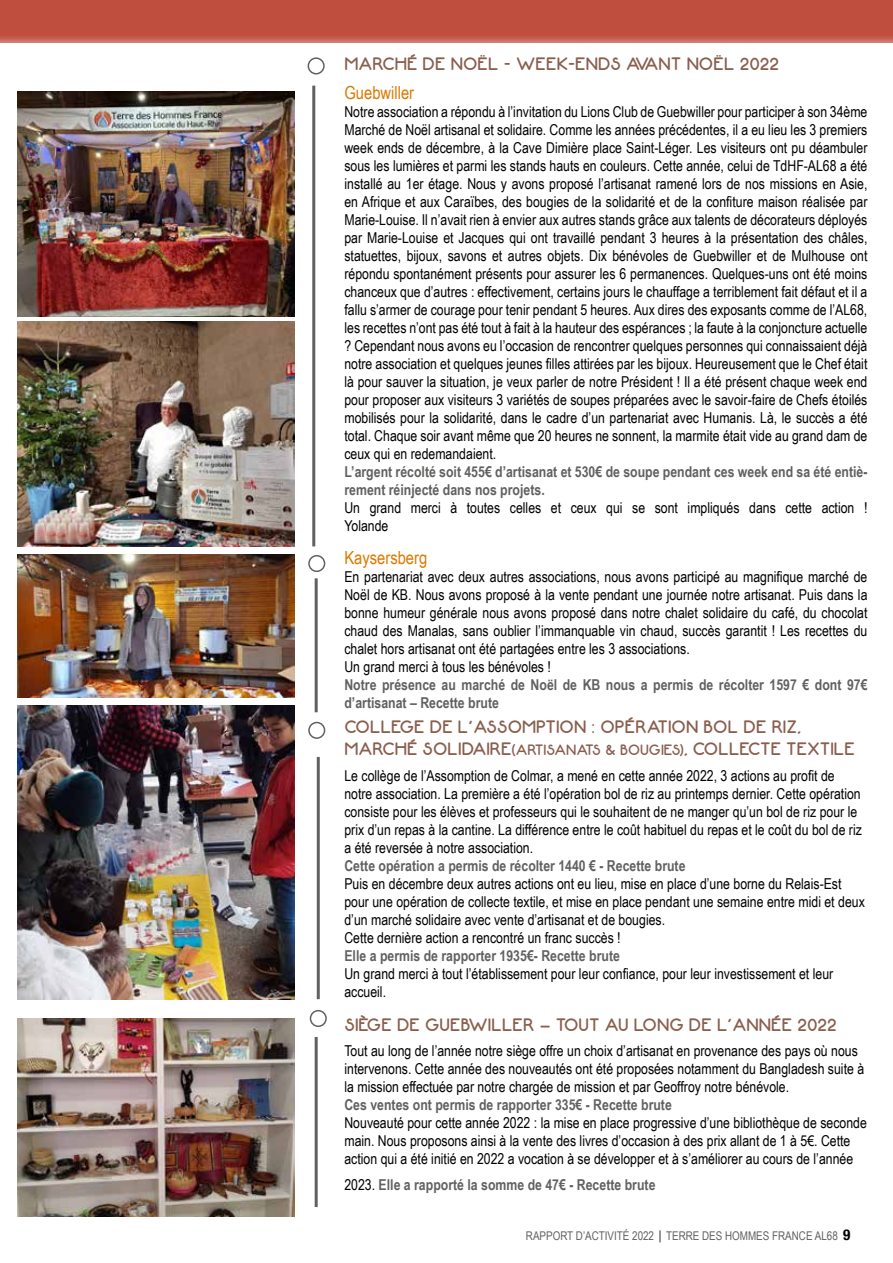
<style>
.page{position:relative;width:893px;height:1263px;background:#fff}
.page>*{position:absolute;margin:0;border:0;box-sizing:border-box;transform-origin:0 0}
.t1{font:18px/21.6px "Neon 80 s";color:#895f4e}
.t2{font:18px "Arial Narrow";color:#db7900}
.t3{font:15px/18px "Arial Narrow";color:#000}
.t4{font:700 15px/18px "Arial Narrow";color:#616160}
.t5{font:12px "Arial Narrow";color:#616160}
.s1{font-size:15px}
.s2{font-weight:400;color:#000}
.s3{font-family:"Helvetica Neue LT Com";font-weight:700;font-stretch:condensed;font-size:15px;color:#000}
</style>
<div class="page">
<div style="left:0;top:0;width:893px;height:43px;background:#fff;opacity:.75"></div>
<hr style="left:312px;top:86px;width:3px;height:460px;background:#616160">
<hr style="left:315px;top:578px;width:3px;height:134px;background:#616160">
<div style="left:308px;top:57px;width:17px;height:17px;border:2px solid #616160;border-radius:50%"></div>
<img style="left:17px;top:555px;width:278px;height:142px">
<div style="left:308px;top:555px;width:17px;height:17px;border:2px solid #616160;border-radius:50%"></div>
<img style="left:17px;top:91px;width:278px;height:225px">
<img style="left:17px;top:321px;width:278px;height:225px">
<div style="left:308px;top:722px;width:17px;height:17px;border:2px solid #616160;border-radius:50%"></div>
<img style="left:17px;top:706px;width:278px;height:293px">
<hr style="left:317px;top:757px;width:3px;height:242px;background:#616160">
<div style="left:310px;top:1010px;width:17px;height:17px;border:2px solid #616160;border-radius:50%"></div>
<hr style="left:315px;top:1037px;width:3px;height:170px;background:#616160">
<img style="left:17px;top:1018px;width:278px;height:198px">
<p class="t1" style="left:344px;top:53px;width:436px">MARCHÉ DE NOËL - WEEK-ENDS AVANT NOËL 2022</p>
<p class="t2" style="left:344px;top:79px;width:71px">Guebwiller</p>
<p class="t3" style="left:344px;top:102px;width:525px;text-align:justify">Notre association a répondu à l’invitation du Lions Club de Guebwiller pour participer à son 34ème Marché de Noël artisanal et solidaire. Comme les années précédentes, il a eu lieu les 3 premiers week ends de décembre, à la Cave Dimière place Saint-Léger. Les visiteurs ont pu déambuler sous les lumières et parmi les stands hauts en couleurs. Cette année, celui de TdHF-AL68 a été installé au 1er étage. Nous y avons proposé l’artisanat ramené lors de nos missions en Asie, en Afrique et aux Caraïbes, des bougies de la solidarité et de la confiture maison réalisée par Marie-Louise. Il n’avait rien à envier aux autres stands grâce aux talents de décorateurs déployés par Marie-Louise et Jacques qui ont travaillé pendant 3 heures à la présentation des châles, statuettes, bijoux, savons et autres objets. Dix bénévoles de Guebwiller et de Mulhouse ont répondu spontanément présents pour assurer les 6 permanences. Quelques-uns ont été moins chanceux que d’autres : effectivement, certains jours le chauffage a terriblement fait défaut et il a fallu s’armer de courage pour tenir pendant 5 heures. Aux dires des exposants comme de l’AL68, les recettes n’ont pas été tout à fait à la hauteur des espérances ; la faute à la conjoncture actuelle ? Cependant nous avons eu l’occasion de rencontrer quelques personnes qui connaissaient déjà notre association et quelques jeunes filles attirées par les bijoux. Heureusement que le Chef était là pour sauver la situation, je veux parler de notre Président ! Il a été présent chaque week end pour proposer aux visiteurs 3 variétés de soupes préparées avec le savoir-faire de Chefs étoilés mobilisés pour la solidarité, dans le cadre d’un partenariat avec Humanis. Là, le succès a été total. Chaque soir avant même que 20 heures ne sonnent, la marmite était vide au grand dam de ceux qui en redemandaient.</p>
<p class="t4" style="left:344px;top:462px;width:524px">L’argent récolté soit 455€ d’artisanat et 530€ de soupe pendant ces week end sa été entiè&shy;rement réinjecté dans nos projets.</p>
<p class="t3" style="left:344px;top:498px;width:524px">Un grand merci à toutes celles et ceux qui se sont impliqués dans cette action !<br>Yolande</p>
<p class="t2" style="left:344px;top:544px;width:84px">Kaysersberg</p>
<p class="t3" style="left:344px;top:567px;width:525px">En partenariat avec deux autres associations, nous avons participé au magnifique marché de Noël de KB. Nous avons proposé à la vente pendant une journée notre artisanat. Puis dans la bonne humeur générale nous avons proposé dans notre chalet solidaire du café, du chocolat chaud des Manalas, sans oublier l’immanquable vin chaud, succès garantit ! Les recettes du chalet hors artisanat ont été partagées entre les 3 associations.<br>Un grand merci à tous les bénévoles !</p>
<p class="t4" style="left:344px;top:675px;width:525px">Notre présence au marché de Noël de KB nous a permis de récolter 1597 € dont 97€ d’artisanat – Recette brute</p>
<p class="t1" style="left:344px;top:716px;width:512px">COLLEGE DE L’ASSOMPTION : OPÉRATION BOL DE RIZ,<br>MARCHÉ SOLIDAIRE<span class="s1">(ARTISANATS &amp; BOUGIES)</span>, COLLECTE TEXTILE</p>
<p class="t3" style="left:344px;top:766px;width:519px">Le collège de l’Assomption de Colmar, a mené en cette année 2022, 3 actions au profit de notre association. La première a été l’opération bol de riz au printemps dernier. Cette opération consiste pour les élèves et professeurs qui le souhaitent de ne manger qu’un bol de riz pour le prix d’un repas à la cantine. La différence entre le coût habituel du repas et le coût du bol de riz a été reversée à notre association.</p>
<p class="t4" style="left:344px;top:856px;width:343px">Cette opération a permis de récolter 1440 € - Recette brute</p>
<p class="t3" style="left:344px;top:874px;width:522px">Puis en décembre deux autres actions ont eu lieu, mise en place d’une borne du Relais-Est pour une opération de collecte textile, et mise en place pendant une semaine entre midi et deux d’un marché solidaire avec vente d’artisanat et de bougies.<br>Cette dernière action a rencontré un franc succès !</p>
<p class="t4" style="left:344px;top:946px;width:277px">Elle a permis de rapporter 1935€- Recette brute</p>
<p class="t3" style="left:344px;top:964px;width:490px">Un grand merci à tout l’établissement pour leur confiance, pour leur investissement et leur accueil.</p>
<p class="t1" style="left:344px;top:1014px;width:494px">SIÈGE DE GUEBWILLER – TOUT AU LONG DE L’ANNÉE 2022</p>
<p class="t3" style="left:344px;top:1041px;width:521px">Tout au long de l’année notre siège offre un choix d’artisanat en provenance des pays où nous intervenons. Cette année des nouveautés ont été proposées notamment du Bangladesh suite à la mission effectuée par notre chargée de mission et par Geoffroy notre bénévole.</p>
<p class="t4" style="left:344px;top:1095px;width:329px">Ces ventes ont permis de rapporter 335€ - Recette brute</p>
<p class="t3" style="left:344px;top:1113px;width:524px">Nouveauté pour cette année 2022 : la mise en place progressive d’une bibliothèque de seconde main. Nous proposons ainsi à la vente des livres d’occasion à des prix allant de 1 à 5€. Cette action qui a été initié en 2022 a vocation à se développer et à s’améliorer au cours de l’année</p>
<p class="t4" style="left:344px;top:1175px;width:313px"><span class="s2">2023.</span> Elle a rapporté la somme de 47€ - Recette brute</p>
<p class="t5" style="left:526px;top:1227px;width:326px">RAPPORT D’ACTIVITÉ 2022 TERRE DES HOMMES FRANCE AL68 <span class="s3">9</span></p>
</div>
